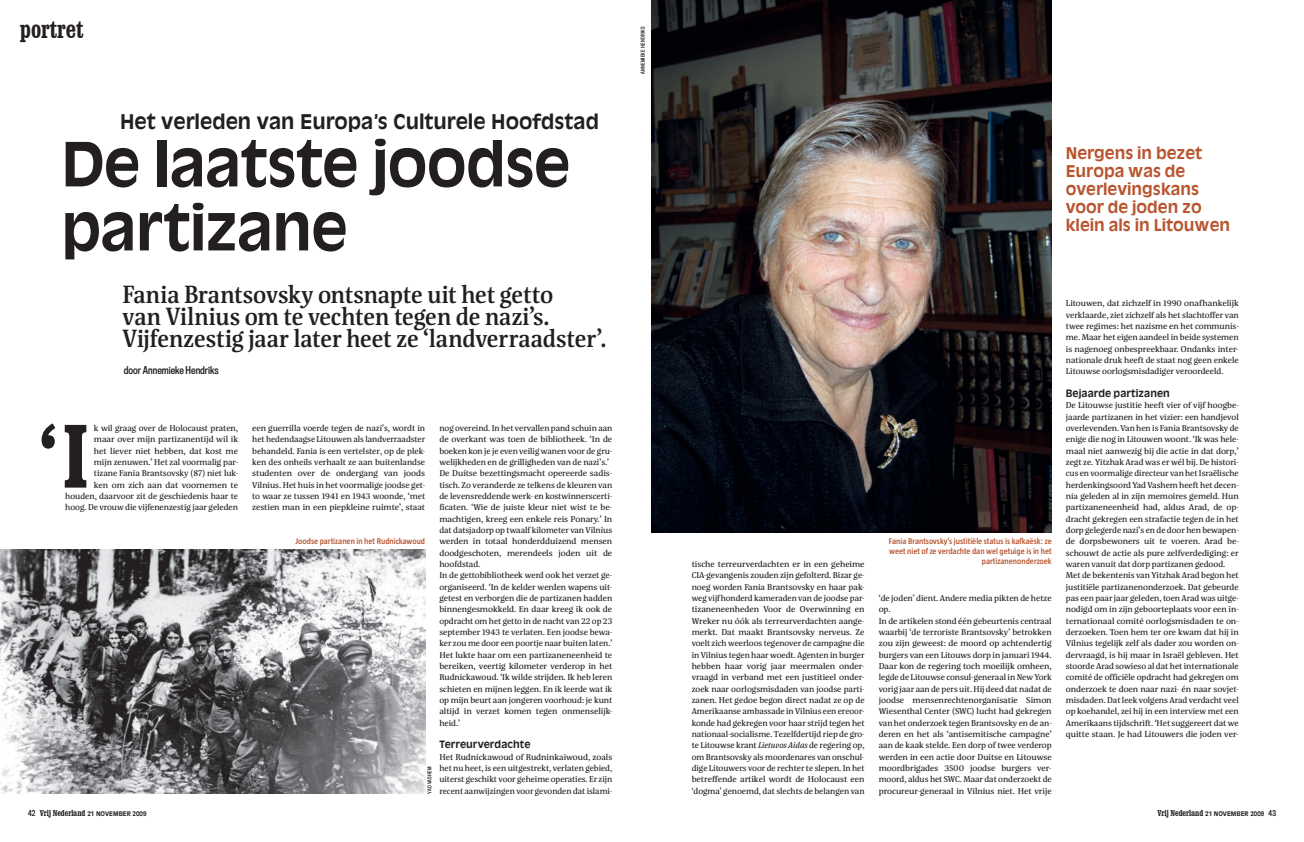
<style>
.page{position:relative;width:1304px;height:842px;background:#fff}
.page>*{position:absolute;margin:0;border:0;box-sizing:border-box;transform-origin:0 0}
.t1{font:700 condensed 88.6px "Clarendon BT";color:#231f20}
.t2{font:700 60px/64px "Antique Olive Std";letter-spacing:-.015em;color:#231f20}
.t3{font:600 25px/22px "Floris JW04";letter-spacing:-.005em;color:#231f20}
.t4{font:700 condensed 24px "Clarendon BT";color:#231f20}
.t5{font:700 20px "Antique Olive Std";color:#231f20}
.t6{font:700 16px/18px "Antique Olive Std";color:#b85530}
.t7{font:700 10px "Antique Olive Std";letter-spacing:.005em;color:#231f20}
.t8{font:10px "Titling Gothic FB Cond Standard";color:#231f20}
.t9{font:8.5px/11.3px "Floris Text 15 Plus 1";letter-spacing:-.005em;color:#231f20;text-align:justify}
.t10{font:600 8.5px/10px "Taz";color:#b85530;text-align:right}
.t11{font:700 6.2px "Antique Olive Std";color:#231f20}
.t12{font:5px "Titling Gothic FB Cond Standard";letter-spacing:.05em;color:#231f20}
.s1{font-family:"Floris Text Italic Plus"}
.s2{font-family:"Titling Gothic FB Cond Standard";font-weight:400;font-size:7.5px}
.s3{font-family:"Clarendon BT";font-stretch:condensed;font-size:8.5px}
</style>
<div class="page">
<img style="left:0;top:550px;width:425px;height:244px">
<img style="left:652px;top:0;width:400px;height:533px">
<h3 class="t4" style="left:20px;top:15px;width:65px">portret</h3>
<p class="t12" style="left:640px;top:74px;width:49px;rotate:-90deg">Annemieke Hendriks</p>
<h3 class="t5" style="left:120px;top:109px;width:480px">Het verleden van Europa’s Culturele Hoofdstad</h3>
<h2 class="t2" style="left:61px;top:132px;width:511px">De laatste joodse partizane</h2>
<h3 class="t3" style="left:122px;top:283px;width:485px">Fania Brantsovsky ontsnapte uit het getto<br>van Vilnius om te vechten tegen de nazi’s.<br>Vijfenzestig jaar later heet ze ‘landverraadster’.</h3>
<p class="t8" style="left:124px;top:364px;width:96px">door Annemieke Hendriks</p>
<h1 class="t1" style="left:39px;top:402px;width:52px">I‘</h1>
<p class="t9" style="left:65px;top:422px;width:174px;text-align:right">k wil graag over de Holocaust praten,<br>maar over mijn partizanentijd wil ik<br>het liever niet hebben, dat kost me<br>mijn zenuwen.’ Het zal voormalig par-<br>tizane Fania Brantsovsky (87) niet luk-<br>ken om zich aan dat voornemen te houden, daarvoor zit de geschiedenis haar te hoog. De vrouw die vijfenenzestig jaar geleden</p>
<p class="t9" style="left:252px;top:422px;width:174px">een guerrilla voerde tegen de nazi’s, wordt in het hedendaagse Litouwen als landverraadster behandeld. Fania is een vertelster, op de plek&shy;ken des onheils verhaalt ze aan buitenlandse studenten over de ondergang van joods Vilnius. Het huis in het voormalige joodse get&shy;to waar ze tussen 1941 en 1943 woonde, ‘met zestien man in een piepkleine ruimte’, staat</p>
<p class="t9" style="left:439px;top:422px;width:174px;text-align:left">nog overeind. In het vervallen pand schuin aan de overkant was toen de bibliotheek. ‘In de boeken kon je je even veilig wanen voor de gru&shy;welijkheden en de grilligheden van de nazi’s.’ De Duitse bezettingsmacht opereerde sadis&shy;tisch. Zo veranderde ze telkens de kleuren van de levensreddende werk- en kostwinnerscerti&shy;ficaten. ‘Wie de juiste kleur niet wist te be&shy;machtigen, kreeg een enkele reis Ponary.’ In dat datsjadorp op twaalf kilometer van Vilnius werden in totaal honderdduizend mensen doodgeschoten, merendeels joden uit de hoofdstad.<br>In de gettobibliotheek werd ook het verzet ge&shy;organiseerd. ‘In de kelder werden wapens uit&shy;getest en verborgen die de partizanen hadden binnengesmokkeld. En daar kreeg ik ook de opdracht om het getto in de nacht van 22 op 23 september 1943 te verlaten. Een joodse bewa&shy;ker zou me door een poortje naar buiten laten.’ Het lukte haar om een partizaneneenheid te bereiken, veertig kilometer verderop in het Rudnickawoud. ‘Ik wilde strijden. Ik heb leren schieten en mijnen leggen. En ik leerde wat ik op mijn beurt aan jongeren voorhoud: je kunt altijd in verzet komen tegen onmenselijk&shy;heid.’</p>
<p class="t7" style="left:439px;top:739px;width:93px">Terreurverdachte</p>
<p class="t9" style="left:439px;top:751px;width:174px">Het Rudnickawoud of Rudninkaiwoud, zoals het nu heet, is een uitgestrekt, verlaten gebied, uiterst geschikt voor geheime operaties. Er zijn recent aanwijzingen voor gevonden dat islami-</p>
<p class="t10" style="left:295px;top:536px;width:131px">Joodse partizanen in het Rudnickawoud</p>
<p class="t10" style="left:889px;top:536px;width:165px">Fania Brantsovsky’s justitiële status is kafkaësk: ze weet niet of ze verdachte dan wel getuige is in het partizanenonderzoek</p>
<p class="t9" style="left:692px;top:558px;width:174px">tische terreurverdachten er in een geheime CIA-gevangenis zouden zijn gefolterd. Bizar ge&shy;noeg worden Fania Brantsovsky en haar pak&shy;weg vijfhonderd kameraden van de joodse par&shy;tizaneneenheden Voor de Overwinning en Wreker nu óók als terreurverdachten aange&shy;merkt. Dat maakt Brantsovsky nerveus. Ze voelt zich weerloos tegenover de campagne die in Vilnius tegen haar woedt. Agenten in burger hebben haar vorig jaar meermalen onder&shy;vraagd in verband met een justitieel onder&shy;zoek naar oorlogsmisdaden van joodse parti&shy;zanen. Het gedoe begon direct nadat ze op de Amerikaanse ambassade in Vilnius een ereoor&shy;konde had gekregen voor haar strijd tegen het nationaal-socialisme. Tezelfdertijd riep de gro&shy;te Litouwse krant <span class="s1">Lietuvos Aidas</span> de regering op, om Brantsovsky als moordenares van onschul&shy;dige Litouwers voor de rechter te slepen. In het betreffende artikel wordt de Holocaust een ‘dogma’ genoemd, dat slechts de belangen van</p>
<p class="t9" style="left:879px;top:592px;width:174px;text-align:left">‘de joden’ dient. Andere media pikten de hetze op.<br>In de artikelen stond één gebeurtenis centraal waarbij ‘de terroriste Brantsovsky’ betrokken zou zijn geweest: de moord op achtendertig burgers van een Litouws dorp in januari 1944.<br>Daar kon de regering toch moeilijk omheen, legde de Litouwse consul-generaal in New York vorig jaar aan de pers uit. Hij deed dat nadat de joodse mensenrechtenorganisatie Simon Wiesenthal Center (SWC) lucht had gekregen van het onderzoek tegen Brantsovsky en de an&shy;deren en het als ‘antisemitische campagne’ aan de kaak stelde. Een dorp of twee verderop werden in een actie door Duitse en Litouwse moordbrigades 3500 joodse burgers ver&shy;moord, aldus het SWC. Maar dat onderzoekt de procureur-generaal in Vilnius niet. Het vrije</p>
<p class="t12" style="left:427px;top:794px;width:29px;rotate:-90deg">Yad Vashem</p>
<h3 class="t6" style="left:1066px;top:144px;width:166px">Nergens in bezet<br>Europa was de overlevingskans voor de joden zo klein als in Litouwen</h3>
<p class="t9" style="left:1066px;top:298px;width:174px">Litouwen, dat zichzelf in 1990 onafhankelijk verklaarde, ziet zichzelf als het slachtoffer van twee regimes: het nazisme en het communis&shy;me. Maar het eigen aandeel in beide systemen is nagenoeg onbespreekbaar. Ondanks inter&shy;nationale druk heeft de staat nog geen enkele Litouwse oorlogsmisdadiger veroordeeld.</p>
<p class="t7" style="left:1066px;top:387px;width:106px">Bejaarde partizanen</p>
<p class="t9" style="left:1066px;top:400px;width:174px;text-align:left">De Litouwse justitie heeft vier of vijf hoogbe&shy;jaarde partizanen in het vizier: een handjevol overlevenden. Van hen is Fania Brantsovsky de enige die nog in Litouwen woont. ‘Ik was hele&shy;maal niet aanwezig bij die actie in dat dorp,’ zegt ze. Yitzhak Arad was er wél bij. De histori&shy;cus en voormalige directeur van het Israëlische herdenkingsoord Yad Vashem heeft het decen&shy;nia geleden al in zijn memoires gemeld. Hun partizaneneenheid had, aldus Arad, de op&shy;dracht gekregen een strafactie tegen de in het dorp gelegerde nazi’s en de door hen bewapen&shy;de dorpsbewoners uit te voeren. Arad be&shy;schouwt de actie als pure zelfverdediging: er waren vanuit dat dorp partizanen gedood.<br>Met de bekentenis van Yitzhak Arad begon het justitiële partizanenonderzoek. Dat gebeurde pas een paar jaar geleden, toen Arad was uitge&shy;nodigd om in zijn geboorteplaats voor een in&shy;ternationaal comité oorlogsmisdaden te on&shy;derzoeken. Toen hem ter ore kwam dat hij in Vilnius tegelijk zelf als dader zou worden on&shy;dervraagd, is hij maar in Israël gebleven. Het stoorde Arad sowieso al dat het internationale comité de officiële opdracht had gekregen om onderzoek te doen naar nazi- én naar sovjet&shy;misdaden. Dat leek volgens Arad verdacht veel op koehandel, zei hij in een interview met een Amerikaans tijdschrift. ‘Het suggereert dat we quitte staan. Je had Litouwers die joden ver-</p>
<p class="t11" style="left:28px;top:810px;width:120px"><span class="s2">42</span> <span class="s3">Vrij Nederland</span> 21 november 2009</p>
<p class="t11" style="left:1157px;top:810px;width:120px"><span class="s3">Vrij Nederland</span> 21 november 2009 <span class="s2">43</span></p>
</div>
